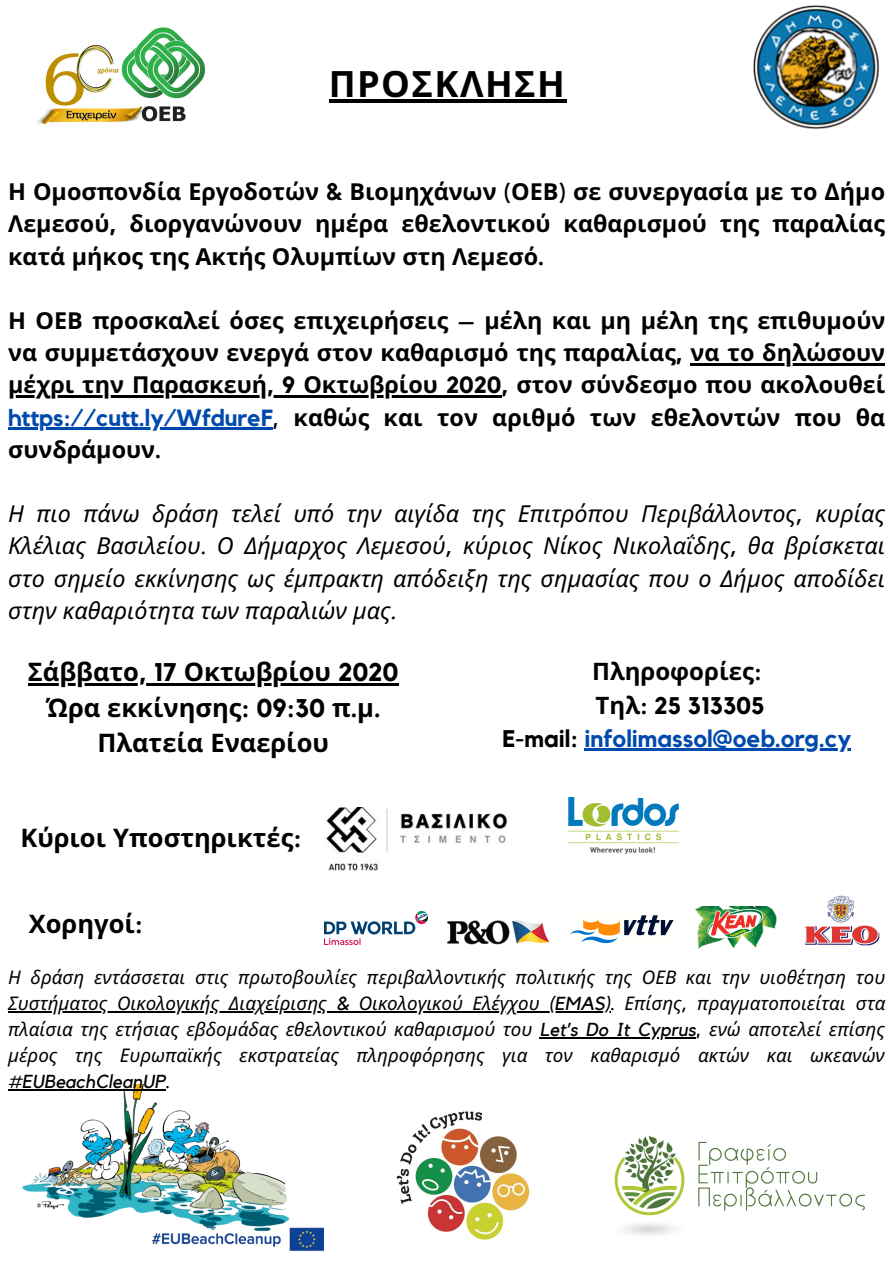
<style>
.page{position:relative;width:893px;height:1263px;background:#fff}
.page>*{position:absolute;margin:0;border:0;box-sizing:border-box;transform-origin:0 0}
.t1{font:700 36.22px "Noto Sans";letter-spacing:.04em;color:#000}
.t2{font:700 25.5px/35.5px "Noto Sans";color:#000;text-align:center}
.t3{font:700 24px/33.2px "Kollektif";color:#004aad;text-align:center}
.t4{font:700 24px "Noto Sans";color:#000}
.t5{font:700 23.33px/32.2px "Noto Sans";color:#000;text-align:justify}
.t6{font:italic 23.33px/32.2px "Noto Sans";color:#000;text-align:justify}
.t7{font:italic 18.75px/25.9px "Noto Sans";color:#000;text-align:justify}
.t8{font:italic 18.75px "Kollektif";color:#000}
.s1{font-family:"Kollektif"}
.s2{font-family:"Kollektif";color:#004aad}
.s3{font-family:"Kollektif";font-weight:400}
.s4{font-family:"Noto Sans";color:#000}
.s5{color:#000}
.s6{font-family:"Kollektif";font-style:normal}
</style>
<div class="page">
<hr style="left:690px;top:363px;width:195px;height:2px;background:#000">
<hr style="left:8px;top:395px;width:493px;height:2px;background:#000">
<hr style="left:8px;top:427px;width:265px;height:2px;background:#004aad">
<img style="left:754px;top:5px;width:126px;height:124px">
<img style="left:804px;top:895px;width:76px;height:51px">
<img style="left:568px;top:797px;width:111px;height:57px">
<img style="left:570px;top:915px;width:104px;height:29px">
<img style="left:447px;top:920px;width:103px;height:24px">
<img style="left:326px;top:808px;width:181px;height:62px">
<img style="left:396px;top:1111px;width:134px;height:130px">
<img style="left:22px;top:1084px;width:302px;height:168px">
<img style="left:614px;top:1135px;width:250px;height:100px">
<img style="left:37px;top:27px;width:168px;height:98px">
<img style="left:695px;top:906px;width:81px;height:42px">
<hr style="left:8px;top:1011px;width:602px;height:2px;background:#000">
<hr style="left:540px;top:1037px;width:156px;height:2px;background:#000">
<hr style="left:8px;top:1089px;width:157px;height:2px;background:#000">
<img style="left:325px;top:911px;width:103px;height:33px">
<hr style="left:28px;top:683px;width:370px;height:2px;background:#000">
<hr style="left:584px;top:748px;width:267px;height:3px;background:#004aad">
<hr style="left:329px;top:99px;width:237px;height:4px;background:#000">
<h1 class="t1" style="left:329px;top:58px;width:238px">ΠΡΟΣΚΛΗΣΗ</h1>
<p class="t5" style="left:8px;top:175px;width:878px">Η Ομοσπονδία Εργοδοτών <span class="s1">&amp;</span> Βιομηχάνων <span class="s1">(</span>ΟΕΒ<span class="s1">)</span> σε συνεργασία με το Δήμο Λεμεσού<span class="s1">,</span> διοργανώνουν ημέρα εθελοντικού καθαρισμού της παραλίας κατά μήκος της Ακτής Ολυμπίων στη Λεμεσό<span class="s1">.</span></p>
<p class="t5" style="left:8px;top:304px;width:878px">Η ΟΕΒ προσκαλεί όσες επιχειρήσεις <span class="s1">–</span> μέλη και μη μέλη της επιθυμούν να συμμετάσχουν ενεργά στον καθαρισμό της παραλίας<span class="s1">,</span> να το δηλώσουν μέχρι την Παρασκευή<span class="s1">, 9</span> Οκτωβρίου <span class="s1">2020,</span> στον σύνδεσμο που ακολουθεί <span class="s2">https://cutt.ly/WfdureF</span><span class="s3">,</span> καθώς και τον αριθμό των εθελοντών που θα συνδράμουν<span class="s1">.</span></p>
<p class="t6" style="left:8px;top:497px;width:878px">Η πιο πάνω δράση τελεί υπό την αιγίδα της Επιτρόπου Περιβάλλοντος<span class="s1">,</span> κυρίας Κλέλιας Βασιλείου<span class="s1">.</span> Ο Δήμαρχος Λεμεσού<span class="s1">,</span> κύριος Νίκος Νικολαΐδης<span class="s1">,</span> θα βρίσκεται στο σημείο εκκίνησης ως έμπρακτη απόδειξη της σημασίας που ο Δήμος αποδίδει στην καθαριότητα των παραλιών μας<span class="s1">.</span></p>
<p class="t2" style="left:28px;top:654px;width:372px">Σάββατο<span class="s1">, 17</span> Οκτωβρίου <span class="s1">2020<br></span>Ώρα εκκίνησης<span class="s1">: 09:30</span> π<span class="s1">.</span>μ<span class="s1">.<br></span>Πλατεία Εναερίου</p>
<p class="t4" style="left:592px;top:655px;width:171px">Πληροφορίες<span class="s1">:</span></p>
<p class="t3" style="left:502px;top:690px;width:350px"><span class="s4">Τηλ</span><span class="s5">: 25 313305<br>E-mail:</span> infolimassol@oeb.org.cy</p>
<p class="t2" style="left:20px;top:819px;width:282px">Κύριοι Υποστηρικτές<span class="s1">:</span></p>
<p class="t2" style="left:29px;top:905px;width:115px">Χορηγοί<span class="s1">:</span></p>
<p class="t7" style="left:8px;top:964px;width:878px">Η δράση εντάσσεται στις πρωτοβουλίες περιβαλλοντικής πολιτικής της ΟΕΒ και την υιοθέτηση του Συστήματος Οικολογικής Διαχείρισης <span class="s1">&amp;</span> Οικολογικού Ελέγχου <span class="s1">(EMAS)</span><span class="s6">.</span> Επίσης<span class="s1">,</span> πραγματοποιείται στα πλαίσια της ετήσιας εβδομάδας εθελοντικού καθαρισμού του <span class="s1">Let’s Do It Cyprus</span><span class="s6">,</span> ενώ αποτελεί επίσης μέρος της Ευρωπαϊκής εκστρατείας πληροφόρησης για τον καθαρισμό ακτών και ωκεανών</p>
<p class="t8" style="left:8px;top:1073px;width:163px">#EUBeachCleanUP.</p>
</div>
